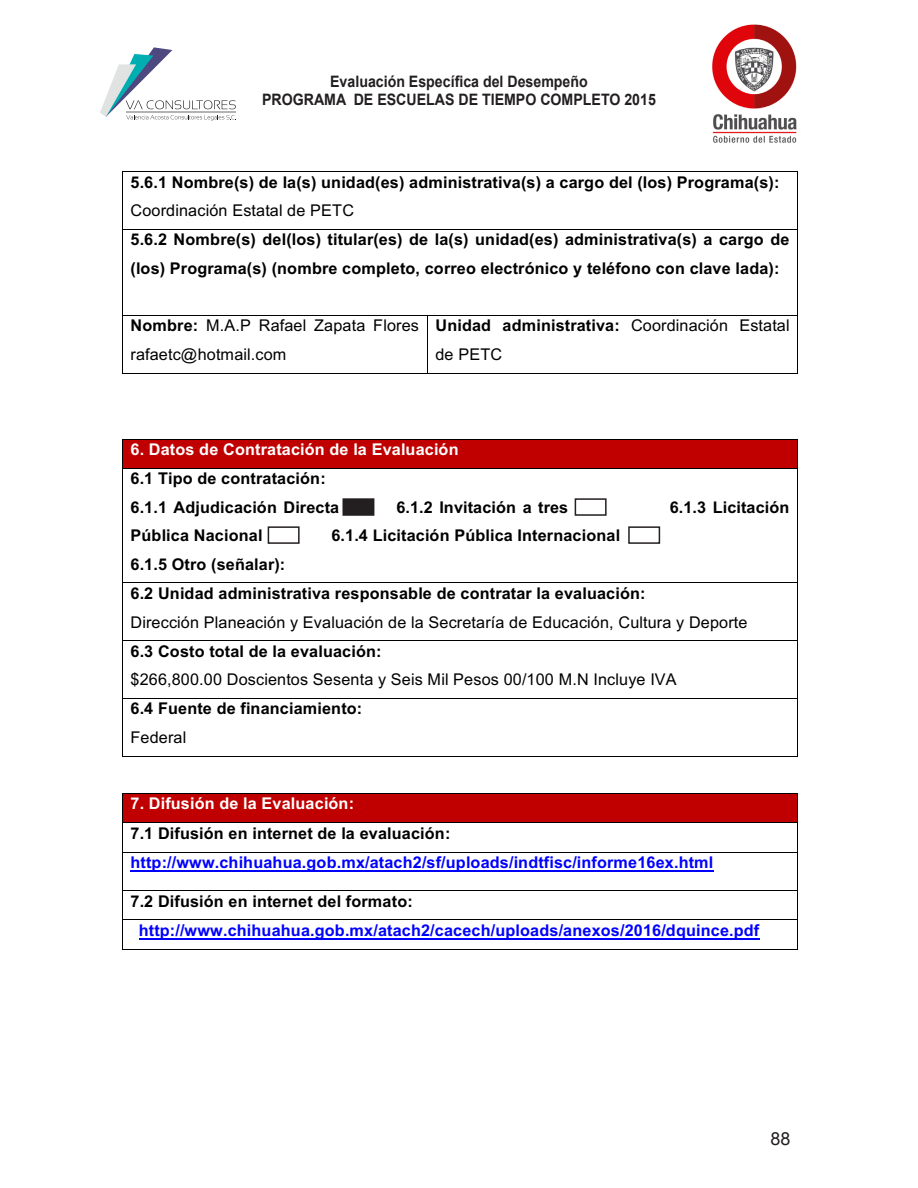
<style>
.page{position:relative;width:918px;height:1188px;background:#fff}
.page>*{position:absolute;margin:0;border:0;box-sizing:border-box;transform-origin:0 0}
.t1{font:18px "Arial";color:#231f20}
.t2{font:700 16.2px/28.7px "Arial";letter-spacing:.01em;color:#000}
.t3{font:16.2px/28.8px "Arial";letter-spacing:.01em;color:#000}
.t4{font:700 16.2px/29.1px "Arial";letter-spacing:.01em;color:#00f}
.t5{font:700 15.75px/18.9px "Arial";color:#231f20;text-align:center;scale:.9 1}
.s1{font-weight:400}
.s2{font-weight:700}
.s3{color:#fff}
.s4{color:#000}
</style>
<div class="page">
<svg style="left:100px;top:47px;width:136px;height:73px"></svg>
<hr style="left:126px;top:112px;width:110px;height:1px;background:#b2b3b7">
<img style="left:712px;top:24px;width:85px;height:119px">
<hr style="left:123px;top:171px;width:675px;height:1px;background:#000">
<hr style="left:122px;top:172px;width:1px;height:57px;background:#000">
<hr style="left:798px;top:172px;width:1px;height:57px;background:#000">
<hr style="left:123px;top:229px;width:675px;height:1px;background:#000">
<hr style="left:122px;top:230px;width:1px;height:85px;background:#000">
<hr style="left:798px;top:230px;width:1px;height:85px;background:#000">
<hr style="left:123px;top:315px;width:304px;height:1px;background:#000">
<hr style="left:428px;top:315px;width:370px;height:1px;background:#000">
<hr style="left:122px;top:316px;width:1px;height:57px;background:#000">
<hr style="left:123px;top:373px;width:304px;height:1px;background:#000">
<hr style="left:427px;top:316px;width:1px;height:57px;background:#000">
<hr style="left:428px;top:373px;width:370px;height:1px;background:#000">
<hr style="left:798px;top:316px;width:1px;height:57px;background:#000">
<div style="left:123px;top:440px;width:675px;height:28px;background:#c00000"></div>
<hr style="left:123px;top:439px;width:675px;height:1px;background:#000">
<svg style="left:122px;top:439px;width:1px;height:30px"></svg>
<hr style="left:123px;top:468px;width:675px;height:1px;background:#000">
<hr style="left:122px;top:469px;width:1px;height:114px;background:#000">
<hr style="left:798px;top:469px;width:1px;height:114px;background:#000">
<hr style="left:123px;top:583px;width:675px;height:1px;background:#000">
<hr style="left:122px;top:583px;width:1px;height:58px;background:#000">
<hr style="left:798px;top:583px;width:1px;height:58px;background:#000">
<hr style="left:123px;top:641px;width:675px;height:1px;background:#000">
<hr style="left:122px;top:641px;width:1px;height:57px;background:#000">
<hr style="left:798px;top:641px;width:1px;height:57px;background:#000">
<hr style="left:123px;top:698px;width:675px;height:1px;background:#000">
<hr style="left:122px;top:699px;width:1px;height:57px;background:#000">
<hr style="left:123px;top:756px;width:675px;height:1px;background:#000">
<hr style="left:798px;top:699px;width:1px;height:57px;background:#000">
<div style="left:123px;top:794px;width:675px;height:28px;background:#c00000"></div>
<hr style="left:123px;top:793px;width:675px;height:1px;background:#000">
<hr style="left:123px;top:822px;width:675px;height:1px;background:#000">
<hr style="left:131px;top:870px;width:583px;height:1px;background:#00f">
<svg style="left:122px;top:793px;width:1px;height:60px"></svg>
<hr style="left:123px;top:852px;width:675px;height:1px;background:#000">
<hr style="left:122px;top:853px;width:1px;height:37px;background:#000">
<hr style="left:798px;top:853px;width:1px;height:37px;background:#000">
<hr style="left:123px;top:890px;width:675px;height:1px;background:#000">
<hr style="left:139px;top:938px;width:620px;height:1px;background:#00f">
<hr style="left:123px;top:920px;width:675px;height:1px;background:#000">
<svg style="left:122px;top:890px;width:1px;height:60px"></svg>
<hr style="left:123px;top:949px;width:675px;height:1px;background:#000">
<div style="left:343px;top:499px;width:31px;height:16px;background:#231f20"></div>
<div style="left:342px;top:498px;width:32px;height:18px;border:2px solid #231f20"></div>
<div style="left:575px;top:498px;width:32px;height:18px;border:2px solid #231f20"></div>
<div style="left:268px;top:526px;width:32px;height:18px;border:2px solid #231f20"></div>
<div style="left:628px;top:526px;width:32px;height:18px;border:2px solid #231f20"></div>
<p class="t5" style="left:262px;top:72px;width:439px">Evaluación Específica del Desempeño<br>PROGRAMA DE ESCUELAS DE TIEMPO COMPLETO 2015</p>
<p class="t2" style="left:131px;top:168px;width:660px">5.6.1 Nombre(s) de la(s) unidad(es) administrativa(s) a cargo del (los) Programa(s):<br><span class="s1">Coordinación Estatal de PETC<br></span>5.6.2 Nombre(s) del(los) titular(es) de la(s) unidad(es) administrativa(s) a cargo de (los) Programa(s) (nombre completo, correo electrónico y teléfono con clave lada):</p>
<p class="t3" style="left:131px;top:311px;width:290px"><span class="s2">Nombre:</span> M.A.P Rafael Zapata Flores rafaetc@hotmail.com</p>
<p class="t3" style="left:435px;top:311px;width:356px"><span class="s2">Unidad administrativa:</span> Coordinación Estatal de PETC</p>
<p class="t2" style="left:131px;top:435px;width:330px"><span class="s3">6. Datos de Contratación de la Evaluación<br></span>6.1 Tipo de contratación:<br>6.1.1 Adjudicación Directa</p>
<p class="t2" style="left:396px;top:493px;width:173px">6.1.2 Invitación a tres</p>
<p class="t2" style="left:670px;top:493px;width:121px">6.1.3 Licitación</p>
<p class="t2" style="left:131px;top:521px;width:133px">Pública Nacional</p>
<p class="t2" style="left:331px;top:521px;width:290px">6.1.4 Licitación Pública Internacional</p>
<p class="t3" style="left:131px;top:549px;width:618px"><span class="s2">6.1.5 Otro (señalar):<br>6.2 Unidad administrativa responsable de contratar la evaluación:<br></span>Dirección Planeación y Evaluación de la Secretaría de Educación, Cultura y Deporte <span class="s2">6.3 Costo total de la evaluación:<br></span>$266,800.00 Doscientos Sesenta y Seis Mil Pesos 00/100 M.N Incluye IVA<br><span class="s2">6.4 Fuente de financiamiento:<br></span>Federal</p>
<p class="t4" style="left:131px;top:789px;width:584px"><span class="s3">7. Difusión de la Evaluación:<br></span><span class="s4">7.1 Difusión en internet de la evaluación: </span>http://www.chihuahua.gob.mx/atach2/sf/uploads/indtfisc/informe16ex.html</p>
<p class="t4" style="left:139px;top:887px;width:622px;text-indent:-8px"><span class="s4">7.2 Difusión en internet del formato: </span>http://www.chihuahua.gob.mx/atach2/cacech/uploads/anexos/2016/dquince.pdf</p>
<p class="t1" style="left:770px;top:1127px;width:22px">88</p>
</div>
